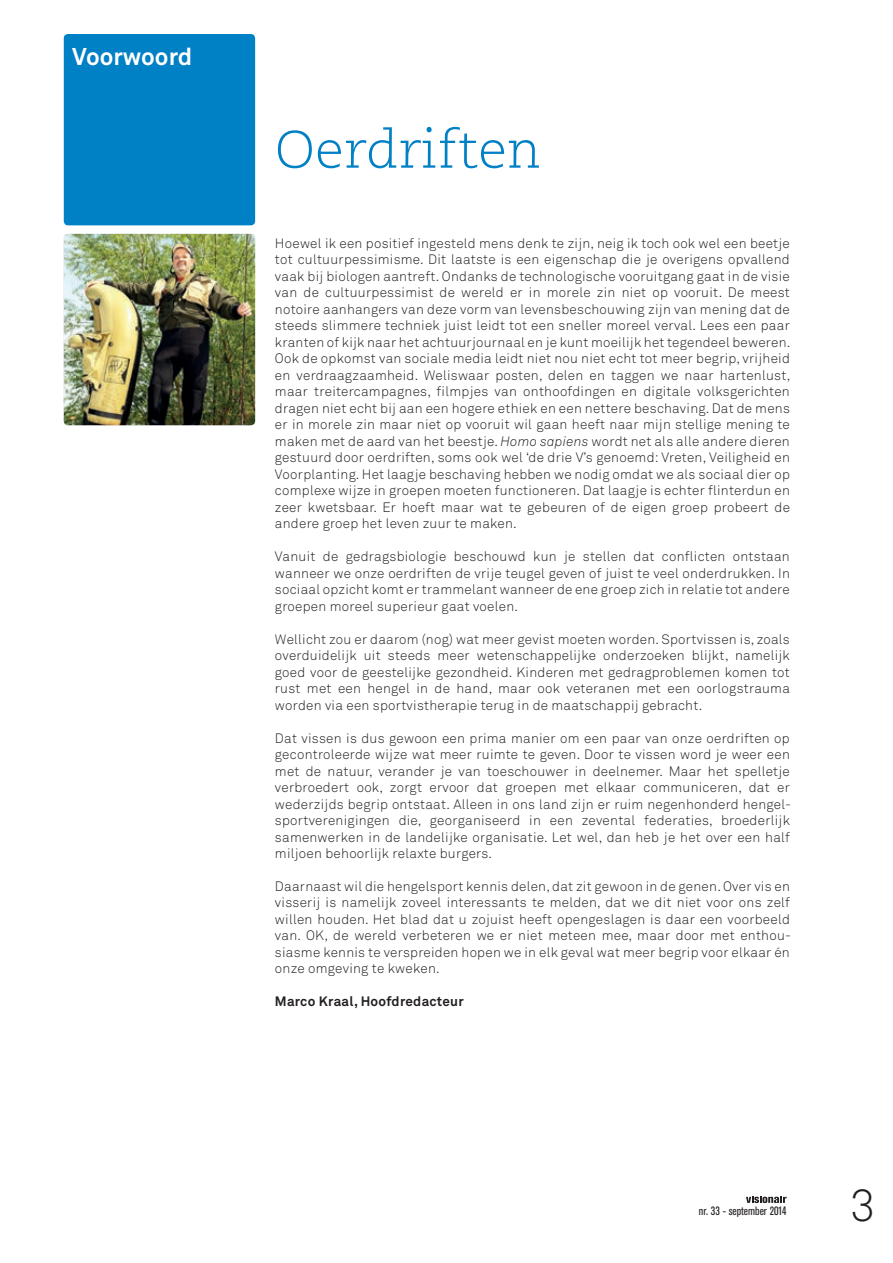
<style>
.page{position:relative;width:893px;height:1263px;background:#fff}
.page>*{position:absolute;margin:0;border:0;box-sizing:border-box;transform-origin:0 0}
.t1{font:300 52.5px "Caecilia";letter-spacing:.01em;color:#0080c5}
.t2{font:300 45px "Akkurat";color:#231f20}
.t3{font:700 24px "Akkurat";color:#fff}
.t4{font:300 13.5px/16.5px "Akkurat";letter-spacing:.02em;color:#231f20;text-align:justify}
.t5{font:700 13.5px "Akkurat";letter-spacing:.02em;color:#231f20}
.t6{font:12px "Akzidenz Grotesk Condensed BQ";color:#231f20}
.s1{font-style:italic}
</style>
<div class="page">
<svg style="left:746px;top:1197px;width:41px;height:6px"></svg>
<div style="left:64px;top:34px;width:191px;height:191px;background:#0080c5;border-radius:4px"></div>
<img style="left:64px;top:234px;width:191px;height:191px">
<h3 class="t3" style="left:72px;top:41px;width:121px">Voorwoord</h3>
<h1 class="t1" style="left:275px;top:120px;width:268px">Oerdriften</h1>
<p class="t4" style="left:275px;top:235px;width:517px">Hoewel ik een positief ingesteld mens denk te zijn, neig ik toch ook wel een beetje tot cultuurpessimisme. Dit laatste is een eigenschap die je overigens opvallend vaak bij biologen aantreft. Ondanks de technologische vooruitgang gaat in de visie van de cultuurpessimist de wereld er in morele zin niet op vooruit. De meest notoire aanhangers van deze vorm van levensbeschouwing zijn van mening dat de steeds slimmere techniek juist leidt tot een sneller moreel verval. Lees een paar kranten of kijk naar het achtuurjournaal en je kunt moeilijk het tegendeel beweren.<br>Ook de opkomst van sociale media leidt niet nou niet echt tot meer begrip, vrijheid en verdraagzaamheid. Weliswaar posten, delen en taggen we naar hartenlust, maar treitercampagnes, filmpjes van onthoofdingen en digitale volksgerichten dragen niet echt bij aan een hogere ethiek en een nettere beschaving. Dat de mens er in morele zin maar niet op vooruit wil gaan heeft naar mijn stellige mening te maken met de aard van het beestje. <span class="s1">Homo sapiens</span> wordt net als alle andere dieren gestuurd door oerdriften, soms ook wel ‘de drie V’s genoemd: Vreten, Veiligheid en Voorplanting. Het laagje beschaving hebben we nodig omdat we als sociaal dier op complexe wijze in groepen moeten functioneren. Dat laagje is echter flinterdun en zeer kwetsbaar. Er hoeft maar wat te gebeuren of de eigen groep probeert de andere groep het leven zuur te maken.</p>
<p class="t4" style="left:275px;top:548px;width:516px">Vanuit de gedragsbiologie beschouwd kun je stellen dat conflicten ontstaan wanneer we onze oerdriften de vrije teugel geven of juist te veel onderdrukken. In sociaal opzicht komt er trammelant wanneer de ene groep zich in relatie tot andere groepen moreel superieur gaat voelen.</p>
<p class="t4" style="left:275px;top:631px;width:516px">Wellicht zou er daarom (nog) wat meer gevist moeten worden. Sportvissen is, zoals overduidelijk uit steeds meer wetenschappelijke onderzoeken blijkt, namelijk goed voor de geestelijke gezondheid. Kinderen met gedragproblemen komen tot rust met een hengel in de hand, maar ook veteranen met een oorlogstrauma worden via een sportvistherapie terug in de maatschappij gebracht.</p>
<p class="t4" style="left:275px;top:730px;width:517px">Dat vissen is dus gewoon een prima manier om een paar van onze oerdriften op gecontroleerde wijze wat meer ruimte te geven. Door te vissen word je weer een met de natuur, verander je van toeschouwer in deelnemer. Maar het spelletje verbroedert ook, zorgt ervoor dat groepen met elkaar communiceren, dat er wederzijds begrip ontstaat. Alleen in ons land zijn er ruim negenhonderd hengel&shy;sportverenigingen die, georganiseerd in een zevental federaties, broederlijk samenwerken in de landelijke organisatie. Let wel, dan heb je het over een half miljoen behoorlijk relaxte burgers.</p>
<p class="t4" style="left:275px;top:878px;width:516px">Daarnaast wil die hengelsport kennis delen, dat zit gewoon in de genen. Over vis en visserij is namelijk zoveel interessants te melden, dat we dit niet voor ons zelf willen houden. Het blad dat u zojuist heeft opengeslagen is daar een voorbeeld van. OK, de wereld verbeteren we er niet meteen mee, maar door met enthou&shy;siasme kennis te verspreiden hopen we in elk geval wat meer begrip voor elkaar én onze omgeving te kweken.</p>
<p class="t5" style="left:275px;top:993px;width:190px">Marco Kraal, Hoofdredacteur</p>
<p class="t6" style="left:699px;top:1204px;width:89px">nr. 33 - september 2014</p>
<h2 class="t2" style="left:850px;top:1179px;width:27px">3</h2>
</div>
